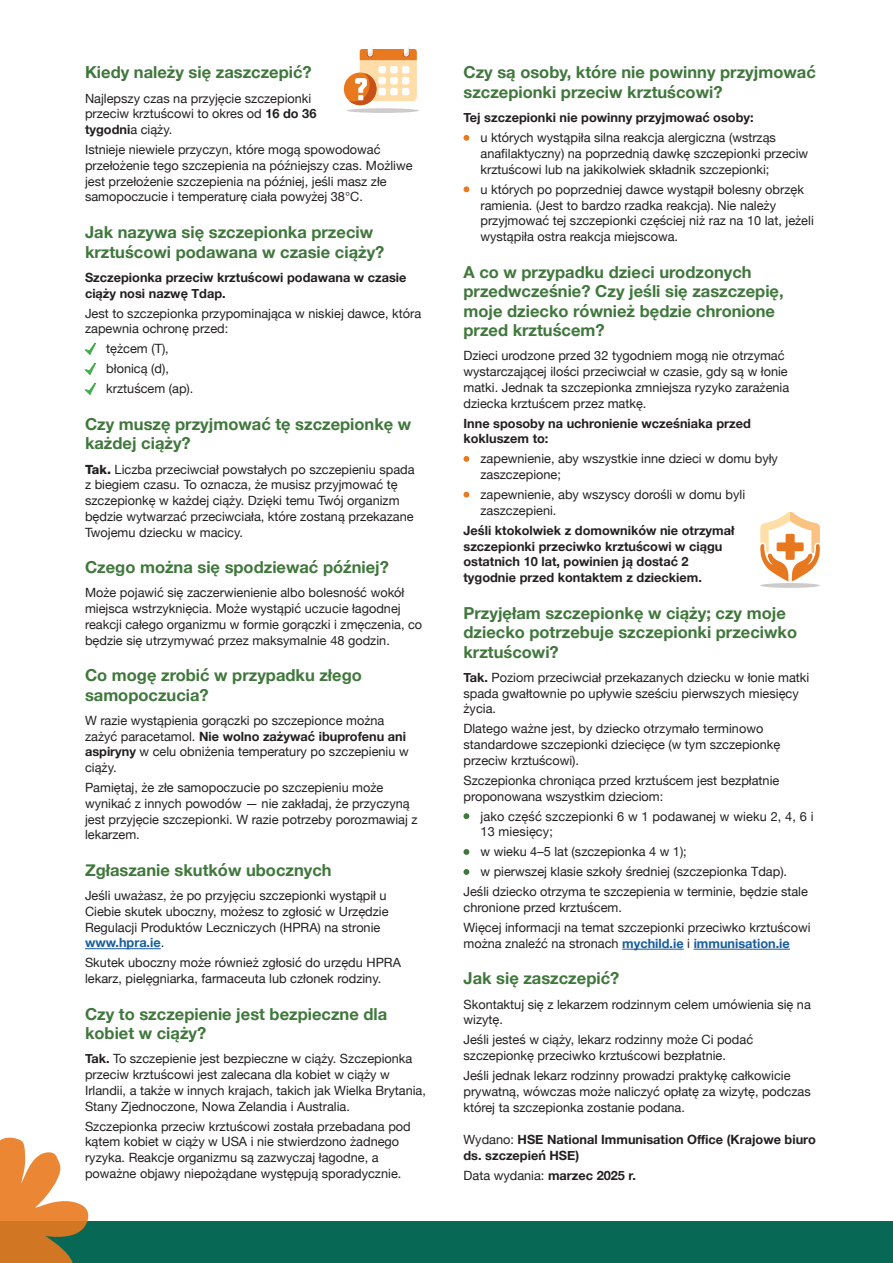
<style>
.page{position:relative;width:893px;height:1263px;background:#fff}
.page>*{position:absolute;margin:0;border:0;box-sizing:border-box;transform-origin:0 0}
.t1{font:700 16.5px/19.5px "Helvetica Neue";color:#40773c}
.t2{font:12.75px/15.8px "Helvetica Neue";color:#231f20}
.t3{font:700 12.75px/15.8px "Helvetica Neue";color:#231f20}
.t4{font:700 12.75px "Helvetica Neue";color:#175d9e}
.s1{font-weight:700}
.s2{font-family:"Helvetica Neue LT Std";font-weight:800}
.s3{font-weight:700;color:#175d9e}
.s4{font-weight:400;color:#231f20}
.s5{font-weight:400}
</style>
<div class="page">
<hr style="left:85px;top:948px;width:76px;height:1px;background:#175d9e">
<svg style="left:85px;top:343px;width:11px;height:12px"></svg>
<svg style="left:85px;top:363px;width:11px;height:12px"></svg>
<svg style="left:85px;top:383px;width:11px;height:12px"></svg>
<hr style="left:622px;top:949px;width:62px;height:1px;background:#175d9e">
<hr style="left:694px;top:949px;width:96px;height:1px;background:#175d9e">
<svg style="left:463px;top:135px;width:6px;height:6px"></svg>
<svg style="left:463px;top:186px;width:6px;height:6px"></svg>
<svg style="left:463px;top:456px;width:6px;height:6px"></svg>
<svg style="left:463px;top:492px;width:6px;height:6px"></svg>
<svg style="left:463px;top:813px;width:6px;height:6px"></svg>
<svg style="left:463px;top:849px;width:6px;height:6px"></svg>
<svg style="left:463px;top:869px;width:6px;height:6px"></svg>
<div style="left:344px;top:73px;width:32px;height:32px;background:#e9791e;border-radius:50%"></div>
<div style="left:347px;top:108px;width:72px;height:5px;background:#ccc;border-radius:50%"></div>
<svg style="left:349px;top:47px;width:68px;height:58px"></svg>
<div style="left:760px;top:583px;width:60px;height:5px;background:#ccc;border-radius:50%"></div>
<svg style="left:760px;top:511px;width:60px;height:70px"></svg>
<div style="left:0;top:1221px;width:893px;height:42px;background:#066855"></div>
<svg style="left:0;top:1137px;width:89px;height:126px"></svg>
<p class="t1" style="left:85px;top:63px;width:228px">Kiedy należy się zaszczepić?</p>
<p class="t2" style="left:85px;top:91px;width:233px">Najlepszy czas na przyjęcie szczepionki przeciw krztuścowi to okres od <span class="s1">16 do 36 tygodni</span>a ciąży.</p>
<p class="t2" style="left:85px;top:143px;width:329px">Istnieje niewiele przyczyn, które mogą spowodować przełożenie tego szczepienia na późniejszy czas. Możliwe jest przełożenie szczepienia na później, jeśli masz złe samopoczucie i temperaturę ciała powyżej 38°C.</p>
<p class="t1" style="left:85px;top:223px;width:301px">Jak nazywa się szczepionka przeciw krztuścowi podawana w czasie ciąży?</p>
<p class="t3" style="left:85px;top:270px;width:323px">Szczepionka przeciw krztuścowi podawana w czasie ciąży nosi nazwę Tdap.</p>
<p class="t2" style="left:85px;top:306px;width:338px">Jest to szczepionka przypominająca w niskiej dawce, która zapewnia ochronę przed:</p>
<p class="t2" style="left:106px;top:339px;width:89px;line-height:20px">tężcem (T), błonicą (d), krztuścem (ap).</p>
<p class="t1" style="left:85px;top:415px;width:328px">Czy muszę przyjmować tę szczepionkę w każdej ciąży?</p>
<p class="t2" style="left:85px;top:462px;width:331px"><span class="s2">Tak.</span> Liczba przeciwciał powstałych po szczepieniu spada z biegiem czasu. To oznacza, że musisz przyjmować tę szczepionkę w każdej ciąży. Dzięki temu Twój organizm będzie wytwarzać przeciwciała, które zostaną przekazane Twojemu dziecku w macicy.</p>
<p class="t1" style="left:85px;top:558px;width:305px">Czego można się spodziewać później?</p>
<p class="t2" style="left:85px;top:586px;width:339px">Może pojawić się zaczerwienienie albo bolesność wokół miejsca wstrzyknięcia. Może wystąpić uczucie łagodnej reakcji całego organizmu w formie gorączki i zmęczenia, co będzie się utrzymywać przez maksymalnie 48 godzin.</p>
<p class="t1" style="left:85px;top:666px;width:278px">Co mogę zrobić w przypadku złego samopoczucia?</p>
<p class="t2" style="left:85px;top:713px;width:325px">W razie wystąpienia gorączki po szczepionce można zażyć paracetamol. <span class="s1">Nie wolno zażywać ibuprofenu ani aspiryny</span> w celu obniżenia temperatury po szczepieniu w ciąży.</p>
<p class="t2" style="left:85px;top:780px;width:334px">Pamiętaj, że złe samopoczucie po szczepieniu może wynikać z innych powodów — nie zakładaj, że przyczyną jest przyjęcie szczepionki. W razie potrzeby porozmawiaj z lekarzem.</p>
<p class="t1" style="left:85px;top:861px;width:248px">Zgłaszanie skutków ubocznych</p>
<p class="t2" style="left:85px;top:888px;width:305px">Jeśli uważasz, że po przyjęciu szczepionki wystąpił u Ciebie skutek uboczny, możesz to zgłosić w Urzędzie Regulacji Produktów Leczniczych (HPRA) na stronie <span class="s3">www.hpra.ie</span>.</p>
<p class="t2" style="left:85px;top:956px;width:317px">Skutek uboczny może również zgłosić do urzędu HPRA lekarz, pielęgniarka, farmaceuta lub członek rodziny.</p>
<p class="t1" style="left:85px;top:1004px;width:304px">Czy to szczepienie jest bezpieczne dla kobiet w ciąży?</p>
<p class="t2" style="left:85px;top:1052px;width:342px"><span class="s1">Tak.</span> To szczepienie jest bezpieczne w ciąży. Szczepionka przeciw krztuścowi jest zalecana dla kobiet w ciąży w Irlandii, a także w innych krajach, takich jak Wielka Brytania, Stany Zjednoczone, Nowa Zelandia i Australia.</p>
<p class="t2" style="left:85px;top:1119px;width:327px">Szczepionka przeciw krztuścowi została przebadana pod kątem kobiet w ciąży w USA i nie stwierdzono żadnego ryzyka. Reakcje organizmu są zazwyczaj łagodne, a poważne objawy niepożądane występują sporadycznie.</p>
<p class="t1" style="left:463px;top:63px;width:354px">Czy są osoby, które nie powinny przyjmować szczepionki przeciw krztuścowi?</p>
<p class="t3" style="left:463px;top:110px;width:292px">Tej szczepionki nie powinny przyjmować osoby:</p>
<p class="t2" style="left:480px;top:131px;width:329px">u których wystąpiła silna reakcja alergiczna (wstrząs anafilaktyczny) na poprzednią dawkę szczepionki przeciw krztuścowi lub na jakikolwiek składnik szczepionki;</p>
<p class="t2" style="left:480px;top:182px;width:335px">u których po poprzedniej dawce wystąpił bolesny obrzęk ramienia. (Jest to bardzo rzadka reakcja). Nie należy przyjmować tej szczepionki częściej niż raz na 10 lat, jeżeli wystąpiła ostra reakcja miejscowa.</p>
<p class="t1" style="left:463px;top:262px;width:322px">A co w przypadku dzieci urodzonych przedwcześnie? Czy jeśli się zaszczepię, moje dziecko również będzie chronione przed krztuścem?</p>
<p class="t2" style="left:463px;top:349px;width:327px">Dzieci urodzone przed 32 tygodniem mogą nie otrzymać wystarczającej ilości przeciwciał w czasie, gdy są w łonie matki. Jednak ta szczepionka zmniejsza ryzyko zarażenia dziecka krztuścem przez matkę.</p>
<p class="t3" style="left:463px;top:415px;width:289px">Inne sposoby na uchronienie wcześniaka przed kokluszem to:</p>
<p class="t2" style="left:480px;top:452px;width:299px">zapewnienie, aby wszystkie inne dzieci w domu były zaszczepione;</p>
<p class="t2" style="left:480px;top:487px;width:266px">zapewnienie, aby wszyscy dorośli w domu byli zaszczepieni.</p>
<p class="t3" style="left:463px;top:523px;width:272px">Jeśli ktokolwiek z domowników nie otrzymał szczepionki przeciwko krztuścowi w ciągu ostatnich 10 lat, powinien ją dostać 2 tygodnie przed kontaktem z dzieckiem.</p>
<p class="t1" style="left:463px;top:603px;width:335px">Przyjęłam szczepionkę w ciąży; czy moje dziecko potrzebuje szczepionki przeciwko krztuścowi?</p>
<p class="t2" style="left:463px;top:670px;width:347px"><span class="s1">Tak.</span> Poziom przeciwciał przekazanych dziecku w łonie matki spada gwałtownie po upływie sześciu pierwszych miesięcy życia.</p>
<p class="t2" style="left:463px;top:722px;width:318px">Dlatego ważne jest, by dziecko otrzymało terminowo standardowe szczepionki dziecięce (w tym szczepionkę przeciw krztuścowi).</p>
<p class="t2" style="left:463px;top:773px;width:317px">Szczepionka chroniąca przed krztuścem jest bezpłatnie proponowana wszystkim dzieciom:</p>
<p class="t2" style="left:480px;top:809px;width:335px">jako część szczepionki 6 w 1 podawanej w wieku 2, 4, 6 i<br>13 miesięcy;</p>
<p class="t2" style="left:480px;top:845px;width:208px">w wieku 4–5 lat (szczepionka 4 w 1);</p>
<p class="t2" style="left:480px;top:865px;width:308px">w pierwszej klasie szkoły średniej (szczepionka Tdap).</p>
<p class="t2" style="left:463px;top:885px;width:346px">Jeśli dziecko otrzyma te szczepienia w terminie, będzie stale</p>
<p class="t2" style="left:463px;top:898px;width:349px;line-height:20px">chronione przed krztuścem.<br>Więcej informacji na temat szczepionki przeciwko krztuścowi</p>
<p class="t4" style="left:463px;top:933px;width:328px"><span class="s4">można znaleźć na stronach</span> mychild.ie <span class="s4">i</span> immunisation.ie</p>
<p class="t1" style="left:463px;top:969px;width:157px">Jak się zaszczepić?</p>
<p class="t2" style="left:463px;top:997px;width:349px">Skontaktuj się z lekarzem rodzinnym celem umówienia się na wizytę.</p>
<p class="t2" style="left:463px;top:1033px;width:291px">Jeśli jesteś w ciąży, lekarz rodzinny może Ci podać szczepionkę przeciwko krztuścowi bezpłatnie.</p>
<p class="t2" style="left:463px;top:1068px;width:349px">Jeśli jednak lekarz rodzinny prowadzi praktykę całkowicie prywatną, wówczas może naliczyć opłatę za wizytę, podczas której ta szczepionka zostanie podana.</p>
<p class="t3" style="left:463px;top:1132px;width:354px"><span class="s5">Wydano:</span> HSE National Immunisation Office (Krajowe biuro ds. szczepień HSE)</p>
<p class="t2" style="left:463px;top:1168px;width:174px">Data wydania: <span class="s1">marzec 2025 r.</span></p>
</div>
